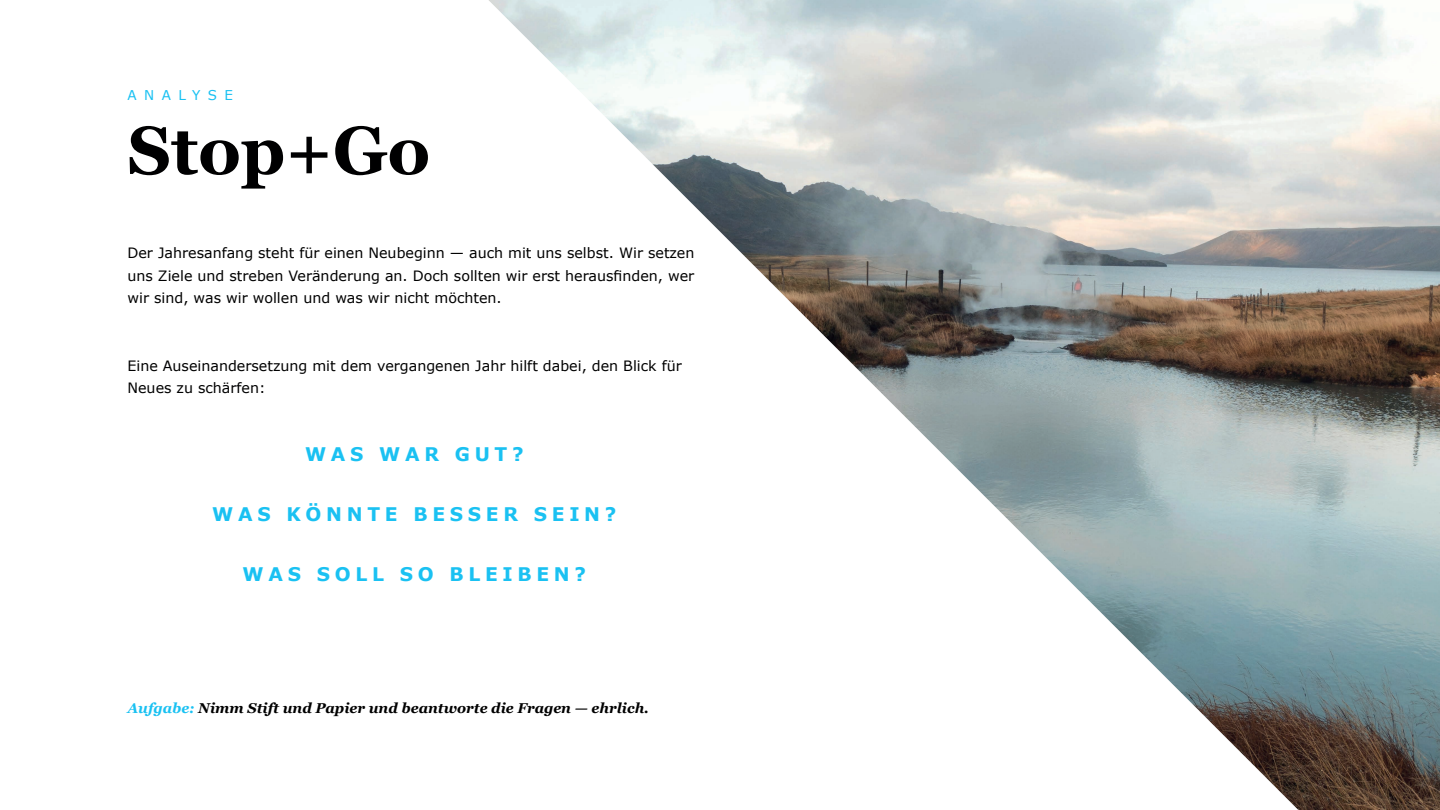
<style>
.page{position:relative;width:1440px;height:810px;background:#fff}
.page>*{position:absolute;margin:0;border:0;box-sizing:border-box;transform-origin:0 0}
.t1{font:700 67.5px "Georgia";color:#000001}
.t2{font:700 18.75px "Verdana";letter-spacing:.25em;color:#1ac1f2}
.t3{font:14.25px/22.5px "Verdana";color:#000001;text-align:justify}
.t4{font:italic 700 14.25px "Georgia";color:#000001}
.t5{font:13.5px "Verdana";letter-spacing:.55em;color:#1ac1f2}
.s1{color:#1ac1f2}
</style>
<div class="page">
<img style="left:489px;top:0;width:951px;height:810px">
<p class="t5" style="left:128px;top:87px;width:107px">ANALYSE</p>
<h1 class="t1" style="left:128px;top:100px;width:304px">Stop+Go</h1>
<p class="t3" style="left:128px;top:242px;width:568px">Der Jahresanfang steht für einen Neubeginn — auch mit uns selbst. Wir setzen uns Ziele und streben Veränderung an. Doch sollten wir erst herausfinden, wer wir sind, was wir wollen und was wir nicht möchten.</p>
<p class="t3" style="left:128px;top:355px;width:556px">Eine Auseinandersetzung mit dem vergangenen Jahr hilft dabei, den Blick für<br>Neues zu schärfen:</p>
<h2 class="t2" style="left:305px;top:442px;width:220px">WAS WAR GUT?</h2>
<h2 class="t2" style="left:212px;top:502px;width:406px">WAS KÖNNTE BESSER SEIN?</h2>
<h2 class="t2" style="left:243px;top:562px;width:345px">WAS SOLL SO BLEIBEN?</h2>
<p class="t4" style="left:128px;top:697px;width:523px"><span class="s1">Aufgabe:</span> Nimm Stift und Papier und beantworte die Fragen — ehrlich.</p>
</div>
